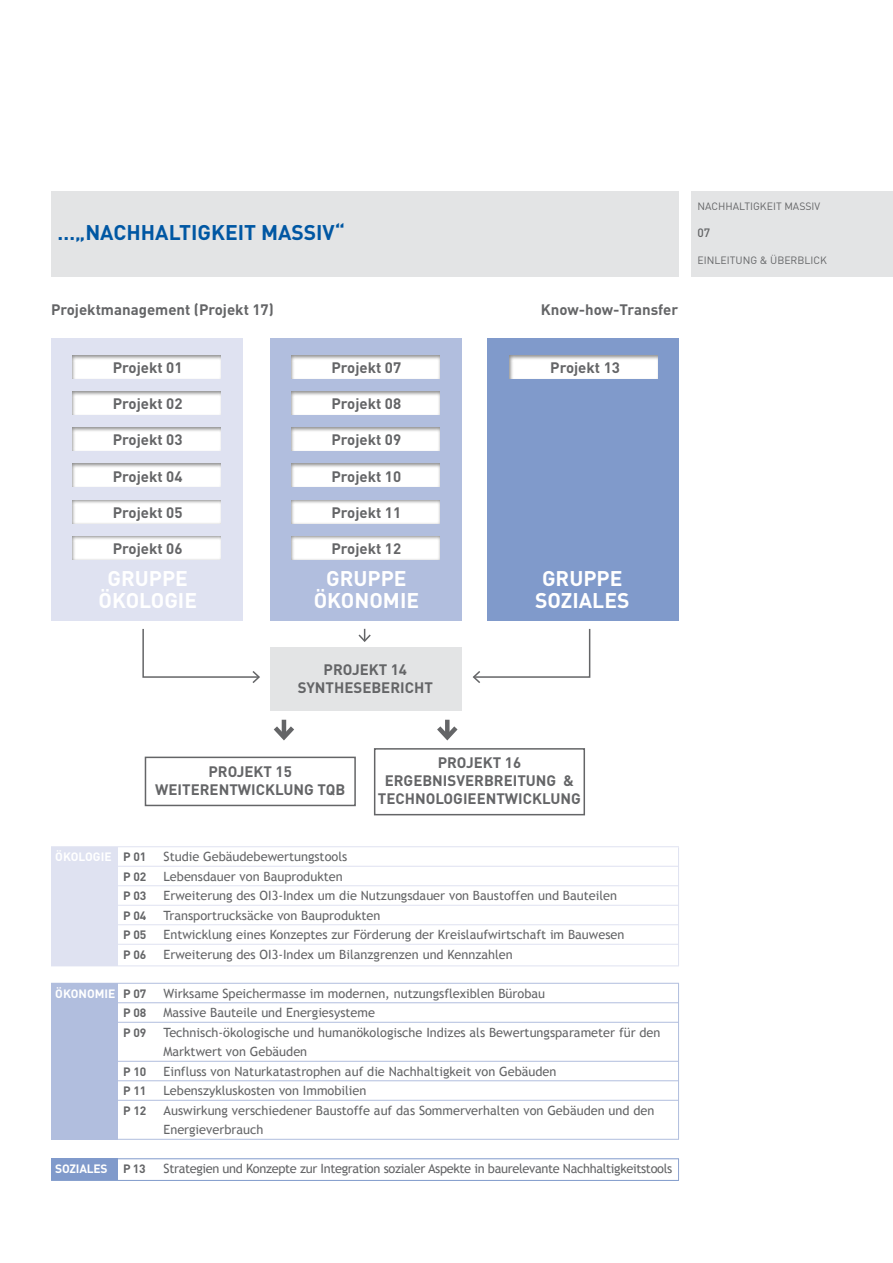
<style>
.page{position:relative;width:893px;height:1263px;background:#fff}
.page>*{position:absolute;margin:0;border:0;box-sizing:border-box;transform-origin:0 0}
.t1{font:700 21px/22.5px "DIN";color:#fff}
.t2{font:700 21px "DIN";color:#0057a3}
.t3{font:700 15px/18px "DIN";color:#646567}
.t4{font:12.75px/19.5px "Trebuchet MS";color:#646567}
.t5{font:12.75px "Trebuchet MS";letter-spacing:-.025em;color:#646567}
.t6{font:700 12px "DIN";color:#646567}
.t7{font:700 12px "DIN";color:#fff}
.t8{font:700 12px "DIN";letter-spacing:-.02em;color:#fff}
.t9{font:500 12px "DIN";color:#646567}
.t10{font:10.5px "DIN";color:#646567}
.s1{color:#646567}
</style>
<div class="page">
<div style="left:51px;top:191px;width:627px;height:85px;background:#e3e4e5"></div>
<div style="left:691px;top:191px;width:202px;height:85px;background:#e3e4e5"></div>
<div style="left:51px;top:338px;width:191px;height:282px;background:#dfe2f1"></div>
<div style="left:488px;top:338px;width:191px;height:282px;background:#809acb"></div>
<div style="left:270px;top:338px;width:191px;height:282px;background:#b1bede"></div>
<div style="left:270px;top:647px;width:191px;height:63px;background:#e3e4e5"></div>
<svg style="left:142px;top:628px;width:118px;height:55px"></svg>
<svg style="left:472px;top:628px;width:119px;height:55px"></svg>
<svg style="left:358px;top:629px;width:13px;height:13px"></svg>
<hr style="left:282px;top:720px;width:4px;height:17px;background:#646567">
<svg style="left:273px;top:721px;width:21px;height:20px"></svg>
<svg style="left:437px;top:721px;width:21px;height:20px"></svg>
<div style="left:288px;top:354px;width:152px;height:27px;background:#000;opacity:.45"></div>
<div style="left:507px;top:354px;width:152px;height:27px;background:#000;opacity:.45"></div>
<div style="left:288px;top:390px;width:152px;height:27px;background:#000;opacity:.45"></div>
<div style="left:288px;top:426px;width:152px;height:27px;background:#000;opacity:.45"></div>
<div style="left:288px;top:462px;width:152px;height:27px;background:#000;opacity:.45"></div>
<div style="left:288px;top:499px;width:152px;height:27px;background:#000;opacity:.45"></div>
<div style="left:288px;top:535px;width:152px;height:27px;background:#000;opacity:.45"></div>
<div style="left:70px;top:354px;width:151px;height:27px;background:#000;opacity:.45"></div>
<div style="left:70px;top:390px;width:151px;height:27px;background:#000;opacity:.45"></div>
<div style="left:70px;top:426px;width:151px;height:27px;background:#000;opacity:.45"></div>
<div style="left:70px;top:462px;width:151px;height:27px;background:#000;opacity:.45"></div>
<div style="left:70px;top:499px;width:151px;height:27px;background:#000;opacity:.45"></div>
<div style="left:70px;top:535px;width:151px;height:27px;background:#000;opacity:.45"></div>
<div style="left:374px;top:748px;width:211px;height:67px;background:#fff;border:2px solid #646567"></div>
<div style="left:145px;top:757px;width:211px;height:49px;background:#fff;border:2px solid #646567"></div>
<div style="left:51px;top:847px;width:67px;height:119px;background:#dfe2f1"></div>
<div style="left:51px;top:983px;width:67px;height:156px;background:#b1bede"></div>
<div style="left:51px;top:1158px;width:67px;height:22px;background:#809acb"></div>
<hr style="left:51px;top:846px;width:628px;height:1px;background:#dfe2f1">
<hr style="left:51px;top:866px;width:628px;height:1px;background:#dfe2f1">
<hr style="left:51px;top:885px;width:628px;height:1px;background:#dfe2f1">
<hr style="left:51px;top:905px;width:628px;height:1px;background:#dfe2f1">
<hr style="left:51px;top:924px;width:628px;height:1px;background:#dfe2f1">
<hr style="left:51px;top:944px;width:628px;height:1px;background:#dfe2f1">
<hr style="left:51px;top:965px;width:628px;height:1px;background:#dfe2f1">
<hr style="left:51px;top:983px;width:628px;height:1px;background:#b1bede">
<hr style="left:51px;top:1002px;width:628px;height:1px;background:#b1bede">
<hr style="left:51px;top:1022px;width:628px;height:1px;background:#b1bede">
<hr style="left:51px;top:1061px;width:628px;height:1px;background:#b1bede">
<hr style="left:51px;top:1080px;width:628px;height:1px;background:#b1bede">
<hr style="left:51px;top:1100px;width:628px;height:1px;background:#b1bede">
<hr style="left:51px;top:1139px;width:628px;height:1px;background:#b1bede">
<hr style="left:51px;top:1158px;width:628px;height:1px;background:#809acb">
<hr style="left:51px;top:1180px;width:628px;height:1px;background:#809acb">
<hr style="left:678px;top:847px;width:1px;height:119px;background:#dfe2f1">
<hr style="left:678px;top:983px;width:1px;height:156px;background:#b1bede">
<svg style="left:678px;top:1159px;width:1px;height:21px"></svg>
<h1 class="t2" style="left:57px;top:219px;width:289px">…„Nachhaltigkeit massiv“</h1>
<p class="t3" style="left:51px;top:300px;width:224px">Projektmanagement (Projekt 17)</p>
<p class="t3" style="left:541px;top:300px;width:139px">Know-how-Transfer</p>
<p class="t3" style="left:113px;top:358px;width:71px">Projekt 01</p>
<p class="t3" style="left:113px;top:394px;width:71px">Projekt 02</p>
<p class="t3" style="left:113px;top:430px;width:71px">Projekt 03</p>
<p class="t3" style="left:113px;top:466px;width:71px">Projekt 04</p>
<p class="t3" style="left:113px;top:503px;width:71px">Projekt 05</p>
<p class="t3" style="left:113px;top:539px;width:71px">Projekt 06</p>
<p class="t3" style="left:331px;top:539px;width:71px">Projekt 12</p>
<p class="t3" style="left:331px;top:358px;width:71px">Projekt 07</p>
<p class="t3" style="left:550px;top:358px;width:71px">Projekt 13</p>
<p class="t3" style="left:331px;top:394px;width:71px">Projekt 08</p>
<p class="t3" style="left:331px;top:430px;width:71px">Projekt 09</p>
<p class="t3" style="left:331px;top:466px;width:71px">Projekt 10</p>
<p class="t3" style="left:331px;top:503px;width:71px">Projekt 11</p>
<h1 class="t1" style="left:98px;top:566px;width:91px;text-indent:9px">gruppe<br>ÖKOLOGIE</h1>
<h1 class="t1" style="left:314px;top:566px;width:94px;text-indent:12px">gruppe<br>ÖKONOMIE</h1>
<h1 class="t1" style="left:535px;top:566px;width:89px;text-indent:7px">gruppe<br>SOZIALES</h1>
<p class="t10" style="left:697px;top:199px;width:124px">NACHHALTIGKEIT MASSIV</p>
<p class="t9" style="left:697px;top:225px;width:14px">07</p>
<p class="t10" style="left:697px;top:253px;width:131px">EINLEITUNG &amp; ÜBERBLICK</p>
<p class="t3" style="left:298px;top:660px;width:111px;text-indent:26px">PROJEKT 14<br>SYNTHESEBERICHT</p>
<p class="t3" style="left:208px;top:762px;width:85px">PROJEKT 15</p>
<p class="t3" style="left:155px;top:780px;width:10px">WEITERE</p>
<p class="t3" style="left:219px;top:780px;width:21px">NTWIC</p>
<p class="t3" style="left:265px;top:780px;width:79px">KLUNG TQB</p>
<p class="t3" style="left:438px;top:753px;width:85px">PROJEKT 16</p>
<p class="t3" style="left:385px;top:771px;width:11px">ERGEB</p>
<p class="t3" style="left:432px;top:771px;width:20px">NISVERBREITU</p>
<p class="t3" style="left:536px;top:771px;width:40px">NG &amp;</p>
<p class="t3" style="left:378px;top:789px;width:10px">TECH</p>
<p class="t3" style="left:415px;top:789px;width:21px">NOLOGIEE</p>
<p class="t3" style="left:486px;top:789px;width:21px">NTWIC</p>
<p class="t3" style="left:532px;top:789px;width:49px">KLUNG</p>
<p class="t7" style="left:55px;top:849px;width:93px">Ökologie <span class="s1">P 01</span></p>
<p class="t4" style="left:164px;top:847px;width:185px">Studie Gebäudebewertungstools</p>
<p class="t6" style="left:123px;top:868px;width:25px">P 02</p>
<p class="t4" style="left:164px;top:867px;width:181px">Lebensdauer von Bauprodukten</p>
<p class="t6" style="left:123px;top:888px;width:25px">P 03</p>
<p class="t4" style="left:164px;top:886px;width:455px">Erweiterung des OI3-Index um die Nutzungsdauer von Baustoffen und Bauteilen</p>
<p class="t6" style="left:123px;top:907px;width:25px">P 04</p>
<p class="t4" style="left:164px;top:906px;width:218px">Transportrucksäcke von Bauprodukten</p>
<p class="t6" style="left:123px;top:927px;width:25px">P 05</p>
<p class="t4" style="left:164px;top:925px;width:462px">Entwicklung eines Konzeptes zur Förderung der Kreislaufwirtschaft im Bauwesen</p>
<p class="t6" style="left:123px;top:946px;width:25px">P 06</p>
<p class="t4" style="left:164px;top:945px;width:351px">Erweiterung des OI3-Index um Bilanzgrenzen und Kennzahlen</p>
<p class="t7" style="left:55px;top:985px;width:93px">Ökonomie <span class="s1">P 07</span></p>
<p class="t4" style="left:164px;top:984px;width:383px">Wirksame Speichermasse im modernen, nutzungsflexiblen Bürobau</p>
<p class="t6" style="left:123px;top:1005px;width:25px">P 08</p>
<p class="t4" style="left:164px;top:1003px;width:213px">Massive Bauteile und Energiesysteme</p>
<p class="t6" style="left:123px;top:1024px;width:25px">P 09</p>
<p class="t4" style="left:164px;top:1023px;width:498px">Technisch-ökologische und humanökologische Indizes als Bewertungsparameter für den<br>Marktwert von Gebäuden</p>
<p class="t6" style="left:123px;top:1063px;width:25px">P 10</p>
<p class="t4" style="left:164px;top:1062px;width:395px">Einfluss von Naturkatastrophen auf die Nachhaltigkeit von Gebäuden</p>
<p class="t6" style="left:123px;top:1083px;width:25px">P 11</p>
<p class="t4" style="left:164px;top:1081px;width:205px">Lebenszykluskosten von Immobilien</p>
<p class="t6" style="left:123px;top:1102px;width:25px">P 12</p>
<p class="t4" style="left:164px;top:1101px;width:492px">Auswirkung verschiedener Baustoffe auf das Sommerverhalten von Gebäuden und den<br>Energieverbrauch</p>
<p class="t8" style="left:55px;top:1161px;width:54px">Soziales</p>
<p class="t6" style="left:123px;top:1161px;width:24px">P 13</p>
<p class="t5" style="left:164px;top:1161px;width:510px">Strategien und Konzepte zur Integration sozialer Aspekte in baurelevante Nachhaltigkeitstools</p>
</div>
